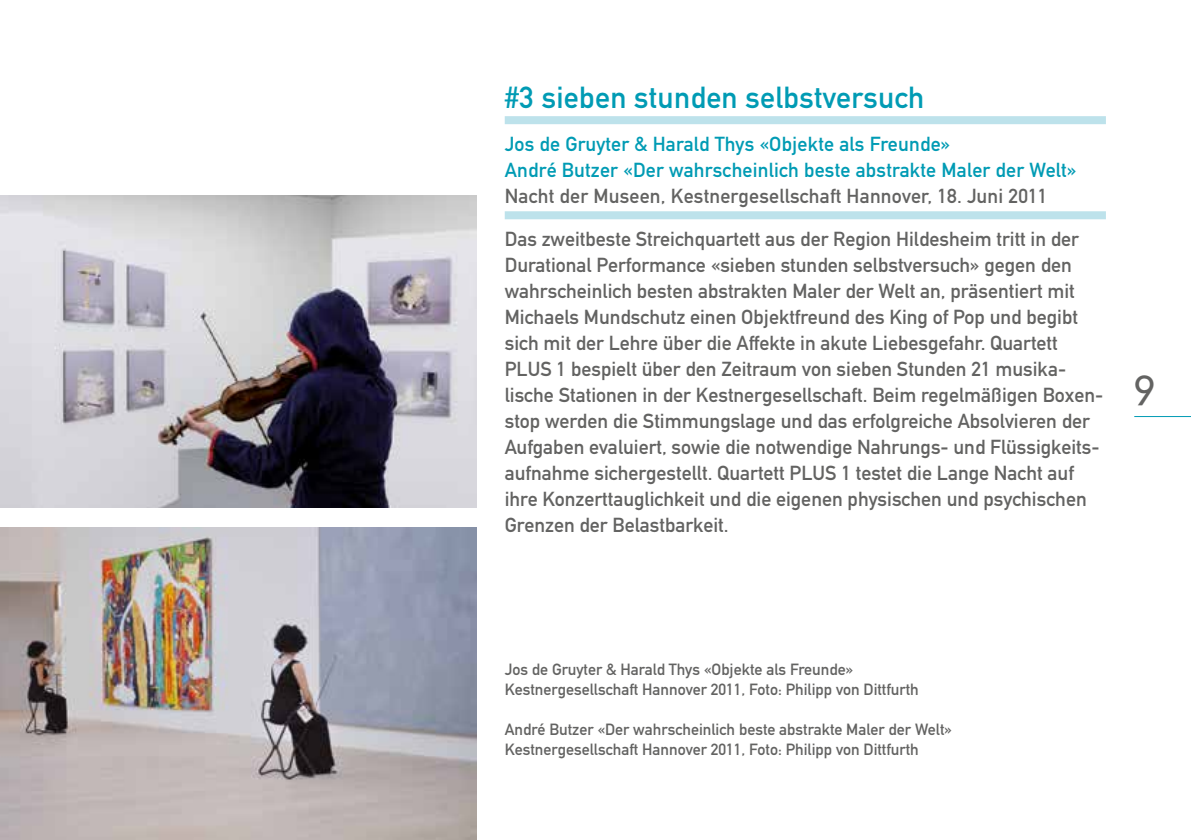
<style>
.page{position:relative;width:1191px;height:840px;background:#fff}
.page>*{position:absolute;margin:0;border:0;box-sizing:border-box;transform-origin:0 0}
.t1{font:300 40px "DIN Neuzeit Grotesk";color:#636362}
.t2{font:30px "DIN Mittelschrift";letter-spacing:.01em;color:#009bb4}
.t3{font:20px/26px "DIN Mittelschrift";color:#636362}
.t4{font:20px/26px "DIN Mittelschrift";letter-spacing:.01em;color:#009bb4}
.t5{font:16px/20px "DIN Mittelschrift";color:#636362}
</style>
<div class="page">
<div style="left:505px;top:116px;width:601px;height:8px;background:#bde2eb"></div>
<div style="left:505px;top:211px;width:601px;height:8px;background:#bde2eb"></div>
<img style="left:0;top:196px;width:476px;height:311px">
<img style="left:0;top:527px;width:476px;height:312px">
<hr style="left:1134px;top:416px;width:57px;height:1px;background:#009bb4">
<h2 class="t2" style="left:505px;top:79px;width:421px">#3 sieben stunden selbstversuch</h2>
<p class="t4" style="left:505px;top:131px;width:573px">Jos de Gruyter &amp; Harald Thys «Objekte als Freunde»<br>André Butzer «Der wahrscheinlich beste abstrakte Maler der Welt»</p>
<p class="t3" style="left:505px;top:174px;width:576px;line-height:43px">Nacht der Museen, Kestnergesellschaft Hannover, 18. Juni 2011<br>Das zweitbeste Streichquartett aus der Region Hildesheim tritt in der</p>
<p class="t3" style="left:505px;top:252px;width:600px">Durational Performance «sieben stunden selbstversuch» gegen den wahrscheinlich besten abstrakten Maler der Welt an, präsentiert mit Michaels Mundschutz einen Objektfreund des King of Pop und begibt sich mit der Lehre über die Affekte in akute Liebesgefahr. Quartett PLUS 1 bespielt über den Zeitraum von sieben Stunden 21 musika&shy;lische Stationen in der Kestnergesellschaft. Beim regelmäßigen Boxen&shy;stop werden die Stimmungslage und das erfolgreiche Absolvieren der Aufgaben evaluiert, sowie die notwendige Nahrungs- und Flüssigkeits&shy;aufnahme sichergestellt. Quartett PLUS 1 testet die Lange Nacht auf ihre Konzerttauglichkeit und die eigenen physischen und psychischen Grenzen der Belastbarkeit.</p>
<h1 class="t1" style="left:1134px;top:366px;width:22px">9</h1>
<p class="t5" style="left:505px;top:659px;width:415px">Jos de Gruyter &amp; Harald Thys «Objekte als Freunde»<br>Kestnergesellschaft Hannover 2011, Foto: Philipp von Dittfurth</p>
<p class="t5" style="left:505px;top:719px;width:449px">André Butzer «Der wahrscheinlich beste abstrakte Maler der Welt»<br>Kestnergesellschaft Hannover 2011, Foto: Philipp von Dittfurth</p>
</div>
